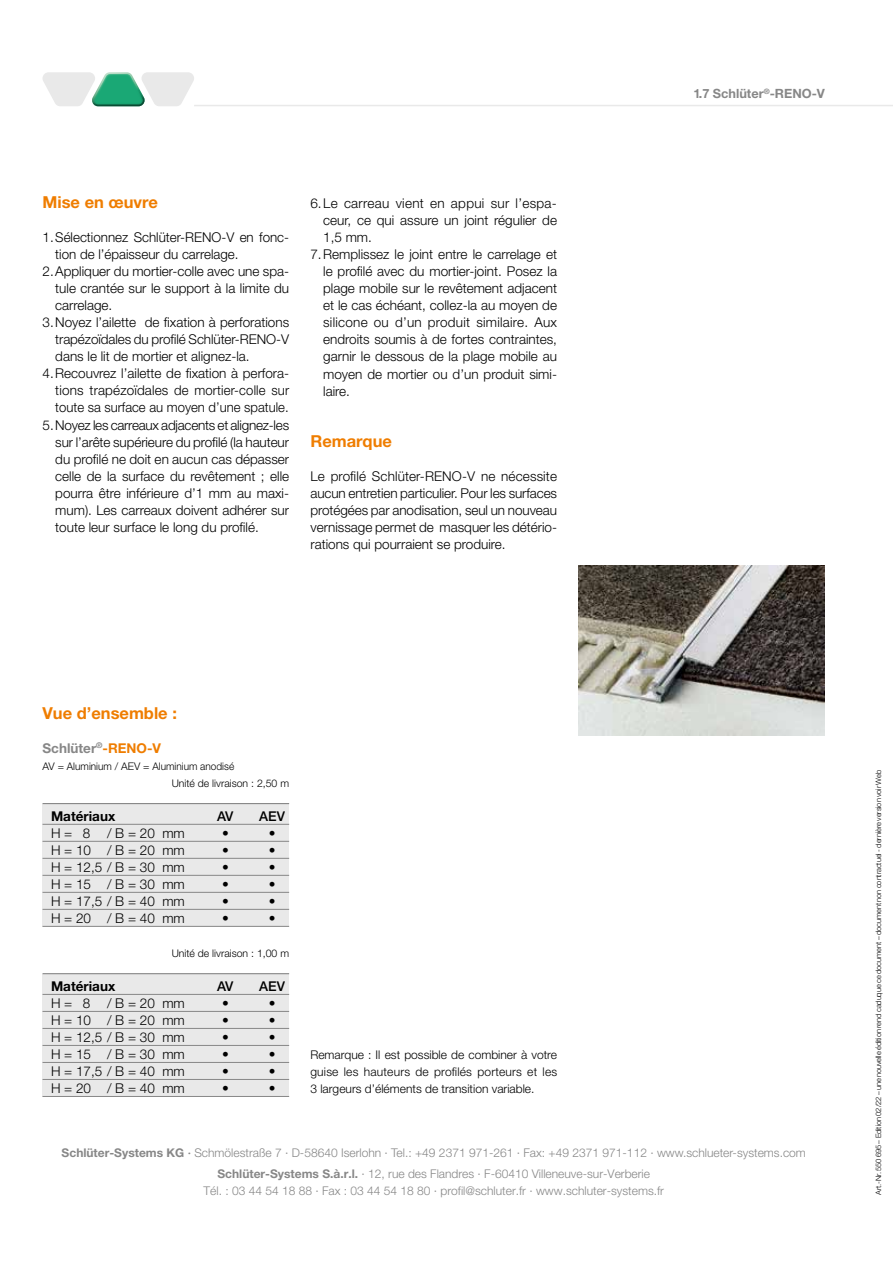
<style>
.page{position:relative;width:893px;height:1263px;background:#fff}
.page>*{position:absolute;margin:0;border:0;box-sizing:border-box;transform-origin:0 0}
.t1{font:700 16.5px "Helvetica Neue LT Pro";color:#ef7d00}
.t2{font:300 13.5px/17px "Helvetica Neue LT Pro";color:#000;text-align:justify}
.t3{font:300 13.5px "Helvetica Neue LT Pro";letter-spacing:.02em;color:#000}
.t4{font:300 13.5px "Helvetica Neue LT Pro";letter-spacing:.025em;color:#000}
.t5{font:700 13.5px "Helvetica Neue LT Pro";color:#000}
.t6{font:700 13.5px "Helvetica Neue LT Pro";color:#878787}
.t7{font:500 13.5px "Helvetica Neue LT Pro";color:#000}
.t8{font:700 12.75px "Helvetica Neue LT Pro";color:#878787}
.t9{font:300 12px/21.3px "Helvetica Neue LT Pro";color:#878787;text-align:center}
.t10{font:300 12px/17px "Helvetica Neue LT Pro";color:#000;text-align:justify}
.t11{font:300 10.5px/17px "Helvetica Neue LT Pro";color:#000}
.t12{font:300 7.5px "Helvetica Neue LT Pro";letter-spacing:-.01em;color:#000}
.s1{color:#ef7d00}
.s2{font-weight:700}
.s3{font-weight:500}
</style>
<div class="page">
<div style="left:43px;top:975px;width:246px;height:122px;background:#e9e9e9"></div>
<div style="left:43px;top:805px;width:246px;height:122px;background:#e9e9e9"></div>
<hr style="left:43px;top:803px;width:246px;height:1px;background:#878787">
<hr style="left:43px;top:824px;width:246px;height:1px;background:#878787">
<hr style="left:43px;top:841px;width:246px;height:1px;background:#878787">
<hr style="left:43px;top:858px;width:246px;height:1px;background:#878787">
<hr style="left:43px;top:875px;width:246px;height:1px;background:#878787">
<hr style="left:43px;top:892px;width:246px;height:1px;background:#878787">
<hr style="left:43px;top:909px;width:246px;height:1px;background:#878787">
<hr style="left:43px;top:926px;width:246px;height:1px;background:#878787">
<hr style="left:43px;top:973px;width:246px;height:1px;background:#878787">
<hr style="left:43px;top:994px;width:246px;height:1px;background:#878787">
<hr style="left:43px;top:1011px;width:246px;height:1px;background:#878787">
<hr style="left:43px;top:1028px;width:246px;height:1px;background:#878787">
<hr style="left:43px;top:1045px;width:246px;height:1px;background:#878787">
<hr style="left:43px;top:1062px;width:246px;height:1px;background:#878787">
<hr style="left:43px;top:1079px;width:246px;height:1px;background:#878787">
<hr style="left:43px;top:1096px;width:246px;height:1px;background:#878787">
<hr style="left:194px;top:105px;width:699px;height:1px;background:#e9e9e9">
<svg style="left:43px;top:72px;width:151px;height:34px"></svg>
<img style="left:578px;top:566px;width:247px;height:169px">
<p class="t1" style="left:43px;top:192px;width:117px">Mise en œuvre</p>
<p class="t2" style="left:43px;top:229px;width:248px">1.Sélectionnez Schlüter-RENO-V en fonc-</p>
<p class="t2" style="left:55px;top:246px;width:185px">tion de l’épaisseur du carrelage.</p>
<p class="t2" style="left:43px;top:263px;width:248px">2.Appliquer du mortier-colle avec une spa-</p>
<p class="t2" style="left:55px;top:280px;width:235px">tule crantée sur le support à la limite du</p>
<p class="t2" style="left:55px;top:297px;width:59px">carrelage.</p>
<p class="t2" style="left:43px;top:314px;width:248px">3.Noyez l’ailette de fixation à perforations</p>
<p class="t2" style="left:55px;top:331px;width:235px">trapézoïdales du profi lé Schlüter-RENO-V</p>
<p class="t2" style="left:55px;top:348px;width:196px">dans le lit de mortier et alignez-la.</p>
<p class="t2" style="left:43px;top:365px;width:248px">4.Recouvrez l’ailette de fixation à perfora-</p>
<p class="t2" style="left:55px;top:382px;width:235px">tions trapézoïdales de mortier-colle sur</p>
<p class="t2" style="left:55px;top:399px;width:235px">toute sa surface au moyen d’une spatule.</p>
<p class="t2" style="left:43px;top:416px;width:248px">5.Noyez les carreaux adjacents et alignez-les</p>
<p class="t2" style="left:55px;top:433px;width:235px">sur l’arête supérieure du profi lé (la hauteur</p>
<p class="t2" style="left:55px;top:450px;width:235px">du profi lé ne doit en aucun cas dépasser</p>
<p class="t2" style="left:55px;top:467px;width:235px">celle de la surface du revêtement ; elle</p>
<p class="t2" style="left:55px;top:484px;width:235px">pourra être inférieure d’1 mm au maxi-</p>
<p class="t2" style="left:55px;top:501px;width:235px">mum). Les carreaux doivent adhérer sur</p>
<p class="t2" style="left:55px;top:518px;width:205px">toute leur surface le long du profilé.</p>
<p class="t4" style="left:310px;top:195px;width:248px">6.Le carreau vient en appui sur l’espa-</p>
<p class="t2" style="left:323px;top:212px;width:235px">ceur, ce qui assure un joint régulier de</p>
<p class="t2" style="left:323px;top:229px;width:50px">1,5 mm.</p>
<p class="t2" style="left:310px;top:246px;width:248px">7.Remplissez le joint entre le carrelage et</p>
<p class="t2" style="left:323px;top:263px;width:235px">le profi lé avec du mortier-joint. Posez la</p>
<p class="t2" style="left:323px;top:280px;width:235px">plage mobile sur le revêtement adjacent</p>
<p class="t2" style="left:323px;top:297px;width:235px">et le cas échéant, collez-la au moyen de</p>
<p class="t3" style="left:323px;top:314px;width:235px">silicone ou d’un produit similaire. Aux</p>
<p class="t2" style="left:323px;top:331px;width:235px">endroits soumis à de fortes contraintes,</p>
<p class="t2" style="left:323px;top:348px;width:235px">garnir le dessous de la plage mobile au</p>
<p class="t2" style="left:323px;top:365px;width:235px">moyen de mortier ou d’un produit simi-</p>
<p class="t2" style="left:323px;top:382px;width:28px">laire.</p>
<p class="t1" style="left:310px;top:430px;width:83px">Remarque</p>
<p class="t2" style="left:310px;top:467px;width:248px">Le profi lé Schlüter-RENO-V ne nécessite aucun entretien particulier. Pour les surfaces protégées par anodisation, seul un nouveau vernissage permet de masquer les détério&shy;rations qui pourraient se produire.</p>
<p class="t8" style="left:693px;top:86px;width:133px">1.7 Schlüter<sup>®</sup>-RENO-V</p>
<p class="t1" style="left:43px;top:702px;width:136px">Vue d’ensemble :</p>
<p class="t6" style="left:43px;top:739px;width:120px">Schlüter<sup>®</sup><span class="s1">-RENO-V</span></p>
<p class="t11" style="left:172px;top:757px;width:119px;text-indent:-129px">AV = Aluminium / AEV = Aluminium anodisé<br>Unité de livraison : 2,50 m</p>
<p class="t5" style="left:51px;top:807px;width:66px">Matériaux</p>
<p class="t7" style="left:217px;top:808px;width:18px">AV</p>
<p class="t7" style="left:259px;top:808px;width:27px">AEV</p>
<p class="t2" style="left:51px;top:824px;width:135px">H = 8 / B = 20 mm</p>
<p class="t2" style="left:222px;top:824px;width:8px">•</p>
<p class="t2" style="left:269px;top:824px;width:8px">•</p>
<p class="t2" style="left:51px;top:841px;width:135px">H = 10 / B = 20 mm</p>
<p class="t2" style="left:222px;top:841px;width:8px">•</p>
<p class="t2" style="left:269px;top:841px;width:8px">•</p>
<p class="t2" style="left:51px;top:858px;width:135px">H = 12,5 / B = 30 mm</p>
<p class="t2" style="left:222px;top:858px;width:8px">•</p>
<p class="t2" style="left:269px;top:858px;width:8px">•</p>
<p class="t2" style="left:51px;top:875px;width:135px">H = 15 / B = 30 mm</p>
<p class="t2" style="left:222px;top:875px;width:8px">•</p>
<p class="t2" style="left:269px;top:875px;width:8px">•</p>
<p class="t2" style="left:51px;top:892px;width:135px">H = 17,5 / B = 40 mm</p>
<p class="t2" style="left:222px;top:892px;width:8px">•</p>
<p class="t2" style="left:269px;top:892px;width:8px">•</p>
<p class="t2" style="left:51px;top:909px;width:135px">H = 20 / B = 40 mm</p>
<p class="t2" style="left:222px;top:909px;width:8px">•</p>
<p class="t2" style="left:269px;top:909px;width:8px">•</p>
<p class="t11" style="left:172px;top:944px;width:119px">Unité de livraison : 1,00 m</p>
<p class="t5" style="left:51px;top:978px;width:66px">Matériaux</p>
<p class="t7" style="left:217px;top:978px;width:18px">AV</p>
<p class="t7" style="left:259px;top:978px;width:27px">AEV</p>
<p class="t2" style="left:51px;top:994px;width:135px">H = 8 / B = 20 mm</p>
<p class="t2" style="left:222px;top:994px;width:8px">•</p>
<p class="t2" style="left:269px;top:994px;width:8px">•</p>
<p class="t2" style="left:51px;top:1011px;width:135px">H = 10 / B = 20 mm</p>
<p class="t2" style="left:222px;top:1011px;width:8px">•</p>
<p class="t2" style="left:269px;top:1011px;width:8px">•</p>
<p class="t2" style="left:51px;top:1028px;width:135px">H = 12,5 / B = 30 mm</p>
<p class="t2" style="left:222px;top:1028px;width:8px">•</p>
<p class="t2" style="left:269px;top:1028px;width:8px">•</p>
<p class="t2" style="left:51px;top:1045px;width:135px">H = 15 / B = 30 mm</p>
<p class="t2" style="left:222px;top:1045px;width:8px">•</p>
<p class="t2" style="left:269px;top:1045px;width:8px">•</p>
<p class="t2" style="left:51px;top:1062px;width:135px">H = 17,5 / B = 40 mm</p>
<p class="t2" style="left:222px;top:1062px;width:8px">•</p>
<p class="t2" style="left:269px;top:1062px;width:8px">•</p>
<p class="t2" style="left:51px;top:1079px;width:135px">H = 20 / B = 40 mm</p>
<p class="t2" style="left:222px;top:1079px;width:8px">•</p>
<p class="t7" style="left:269px;top:1080px;width:8px">•</p>
<p class="t10" style="left:310px;top:1046px;width:248px">Remarque : Il est possible de combiner à votre guise les hauteurs de profi lés porteurs et les 3 largeurs d’éléments de transition variable.</p>
<p class="t9" style="left:62px;top:1141px;width:746px"><span class="s2">Schlüter-Systems KG</span> <span class="s3">·</span> Schmölestraße 7 · D-58640 Iserlohn · Tel.: +49 2371 971-261 · Fax: +49 2371 971-112 · www.schlueter-systems.com<br><span class="s2">Schlüter-Systems S.à.r.l.</span> · 12, rue des Flandres · F-60410 Villeneuve-sur-Verberie</p>
<p class="t9" style="left:204px;top:1180px;width:462px">Tél. : 03 44 54 18 88 · Fax : 03 44 54 18 80 · profil@schluter.fr · www.schluter-systems.fr</p>
<p class="t12" style="left:874px;top:1195px;width:427px;rotate:-90deg">Art.-Nr. 550 695 – Edition 02/22 – une nouvelle édition rend caduque ce document – document non contractuel - dernière version voir Web</p>
</div>
